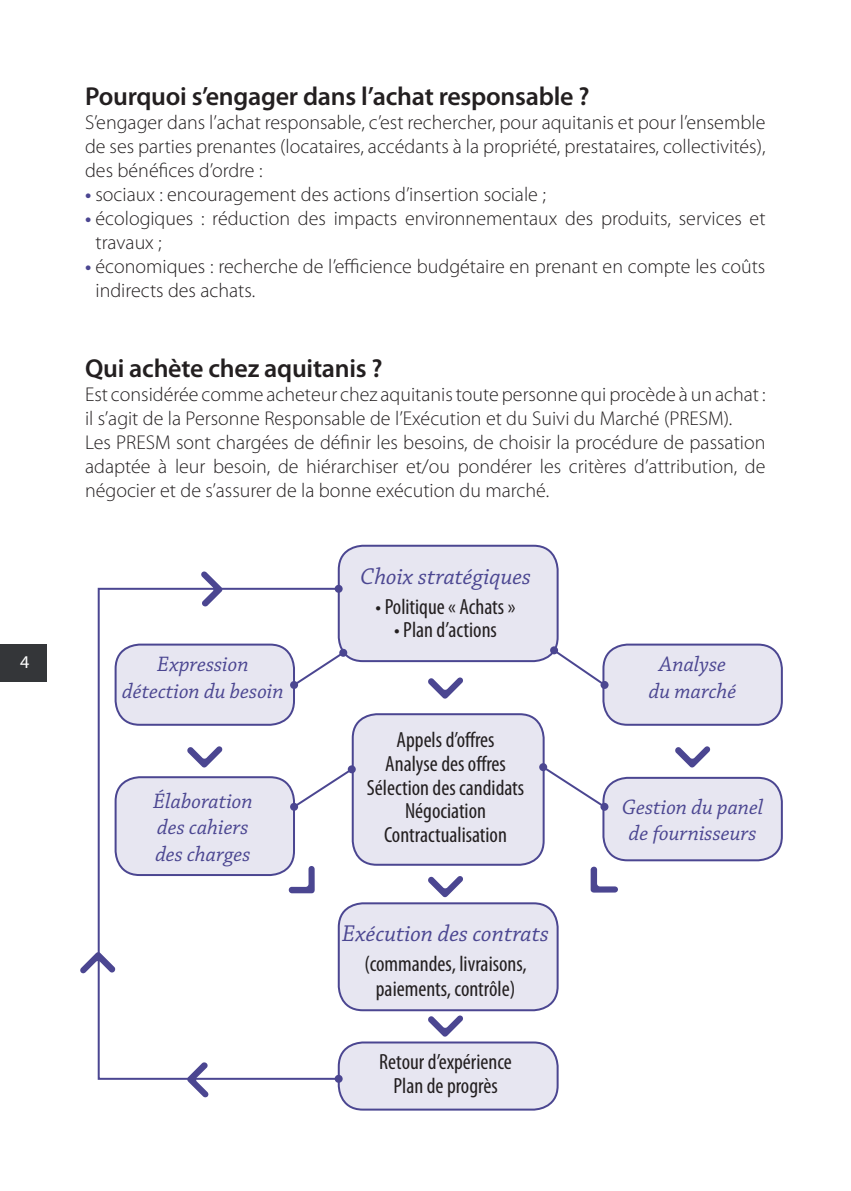
<style>
.page{position:relative;width:851px;height:1191px;background:#fff}
.page>*{position:absolute;margin:0;border:0;box-sizing:border-box;transform-origin:0 0}
.t1{font:600 26px "Myriad Pro";letter-spacing:-.01em;color:#231f20}
.t2{font:italic 24px "Chaparral Pro";color:#4b4691}
.t3{font:condensed 22px/23.6px "Myriad Pro";color:#231f20;text-align:center}
.t4{font:italic 22px/26.4px "Chaparral Pro";color:#4b4691;text-align:center}
.t5{font:300 20px/24px "Myriad Pro";color:#231f20}
.t6{font:18px "Myriad Pro";color:#fff}
.s1{font-weight:600;color:#4b4691}
</style>
<div class="page">
<div style="left:339px;top:546px;width:218px;height:115px;background:#e7e6f1;border-radius:24px"></div>
<div style="left:338px;top:545px;width:220px;height:117px;border:2px solid #4b4691;border-radius:24px"></div>
<div style="left:352px;top:714px;width:191px;height:150px;background:#e7e6f1;border-radius:24px"></div>
<div style="left:351px;top:713px;width:193px;height:152px;border:2px solid #4b4691;border-radius:24px"></div>
<div style="left:339px;top:903px;width:218px;height:107px;background:#e7e6f1;border-radius:24px"></div>
<div style="left:338px;top:902px;width:220px;height:109px;border:2px solid #4b4691;border-radius:24px"></div>
<div style="left:339px;top:1042px;width:218px;height:67px;background:#e7e6f1;border-radius:24px"></div>
<div style="left:338px;top:1041px;width:220px;height:69px;border:2px solid #4b4691;border-radius:24px"></div>
<div style="left:116px;top:644px;width:178px;height:81px;background:#e7e6f1;border-radius:24px"></div>
<div style="left:115px;top:643px;width:180px;height:83px;border:2px solid #4b4691;border-radius:24px"></div>
<div style="left:603px;top:644px;width:178px;height:81px;background:#e7e6f1;border-radius:24px"></div>
<div style="left:602px;top:643px;width:180px;height:83px;border:2px solid #4b4691;border-radius:24px"></div>
<div style="left:116px;top:777px;width:178px;height:98px;background:#e7e6f1;border-radius:24px"></div>
<div style="left:115px;top:776px;width:180px;height:100px;border:2px solid #4b4691;border-radius:24px"></div>
<div style="left:603px;top:778px;width:178px;height:82px;background:#e7e6f1;border-radius:24px"></div>
<div style="left:602px;top:777px;width:180px;height:84px;border:2px solid #4b4691;border-radius:24px"></div>
<div style="left:0;top:644px;width:47px;height:38px;background:#343639"></div>
<svg style="left:428px;top:677px;width:35px;height:21px"></svg>
<svg style="left:187px;top:746px;width:35px;height:21px"></svg>
<svg style="left:201px;top:571px;width:21px;height:36px"></svg>
<svg style="left:187px;top:1062px;width:21px;height:35px"></svg>
<svg style="left:80px;top:952px;width:36px;height:21px"></svg>
<svg style="left:675px;top:746px;width:35px;height:21px"></svg>
<svg style="left:428px;top:876px;width:35px;height:21px"></svg>
<svg style="left:288px;top:866px;width:26px;height:27px"></svg>
<svg style="left:590px;top:866px;width:28px;height:26px"></svg>
<svg style="left:428px;top:1015px;width:35px;height:21px"></svg>
<svg style="left:291px;top:650px;width:55px;height:36px"></svg>
<div style="left:339px;top:649px;width:8px;height:8px;background:#4b4691;border-radius:50%"></div>
<div style="left:290px;top:681px;width:8px;height:8px;background:#4b4691;border-radius:50%"></div>
<svg style="left:291px;top:766px;width:63px;height:43px"></svg>
<div style="left:348px;top:765px;width:8px;height:8px;background:#4b4691;border-radius:50%"></div>
<div style="left:290px;top:803px;width:8px;height:8px;background:#4b4691;border-radius:50%"></div>
<svg style="left:551px;top:647px;width:56px;height:36px"></svg>
<div style="left:550px;top:646px;width:8px;height:8px;background:#4b4691;border-radius:50%"></div>
<div style="left:600px;top:681px;width:8px;height:8px;background:#4b4691;border-radius:50%"></div>
<svg style="left:540px;top:764px;width:67px;height:45px"></svg>
<div style="left:539px;top:763px;width:8px;height:8px;background:#4b4691;border-radius:50%"></div>
<div style="left:600px;top:803px;width:8px;height:8px;background:#4b4691;border-radius:50%"></div>
<div style="left:98px;top:588px;width:241px;height:491px;border:2px solid #4b4691"></div>
<div style="left:334px;top:1074px;width:8px;height:8px;background:#4b4691;border-radius:50%"></div>
<div style="left:334px;top:585px;width:8px;height:8px;background:#4b4691;border-radius:50%"></div>
<p class="t6" style="left:20px;top:650px;width:11px">4</p>
<h1 class="t1" style="left:85px;top:80px;width:506px">Pourquoi s’engager dans l’achat responsable ?</h1>
<p class="t5" style="left:85px;top:110px;width:681px;text-align:justify">S’engager dans l’achat responsable, c’est rechercher, pour aquitanis et pour l’ensemble de ses parties prenantes (locataires, accédants à la propriété, prestataires, collectivités), des bénéfices d’ordre :</p>
<p class="t5" style="left:85px;top:182px;width:462px"><span class="s1">•</span> sociaux : encouragement des actions d’insertion sociale ;</p>
<p class="t5" style="left:95px;top:206px;width:671px;text-indent:-10px"><span class="s1">•</span> écologiques : réduction des impacts environnementaux des produits, services et travaux ;</p>
<p class="t5" style="left:95px;top:254px;width:671px;text-indent:-10px"><span class="s1">•</span> économiques : recherche de l’efficience budgétaire en prenant en compte les coûts indirects des achats.</p>
<h1 class="t1" style="left:85px;top:351px;width:299px">Qui achète chez aquitanis ?</h1>
<p class="t5" style="left:85px;top:382px;width:681px">Est considérée comme acheteur chez aquitanis toute personne qui procède à un achat : il s’agit de la Personne Responsable de l’Exécution et du Suivi du Marché (PRESM).<br>Les PRESM sont chargées de définir les besoins, de choisir la procédure de passation adaptée à leur besoin, de hiérarchiser et/ou pondérer les critères d’attribution, de négocier et de s’assurer de la bonne exécution du marché.</p>
<p class="t2" style="left:360px;top:563px;width:172px">Choix stratégiques</p>
<p class="t3" style="left:375px;top:594px;width:141px">• Politique « Achats »</p>
<p class="t3" style="left:394px;top:618px;width:104px">• Plan d’actions</p>
<p class="t4" style="left:122px;top:652px;width:163px">Expression détection du besoin</p>
<p class="t4" style="left:649px;top:652px;width:89px">Analyse du marché</p>
<p class="t3" style="left:367px;top:728px;width:159px">Appels d’offres<br>Analyse des offres<br>Sélection des candidats<br>Négociation<br>Contractualisation</p>
<p class="t4" style="left:153px;top:788px;width:101px;text-align:left">Élaboration des cahiers des charges</p>
<p class="t4" style="left:621px;top:795px;width:143px">Gestion du panel de fournisseurs</p>
<p class="t2" style="left:342px;top:920px;width:208px">Exécution des contrats</p>
<p class="t3" style="left:364px;top:950px;width:164px;line-height:25.4px">(commandes, livraisons, paiements, contrôle)</p>
<p class="t3" style="left:379px;top:1050px;width:134px">Retour d’expérience<br>Plan de progrès</p>
</div>
